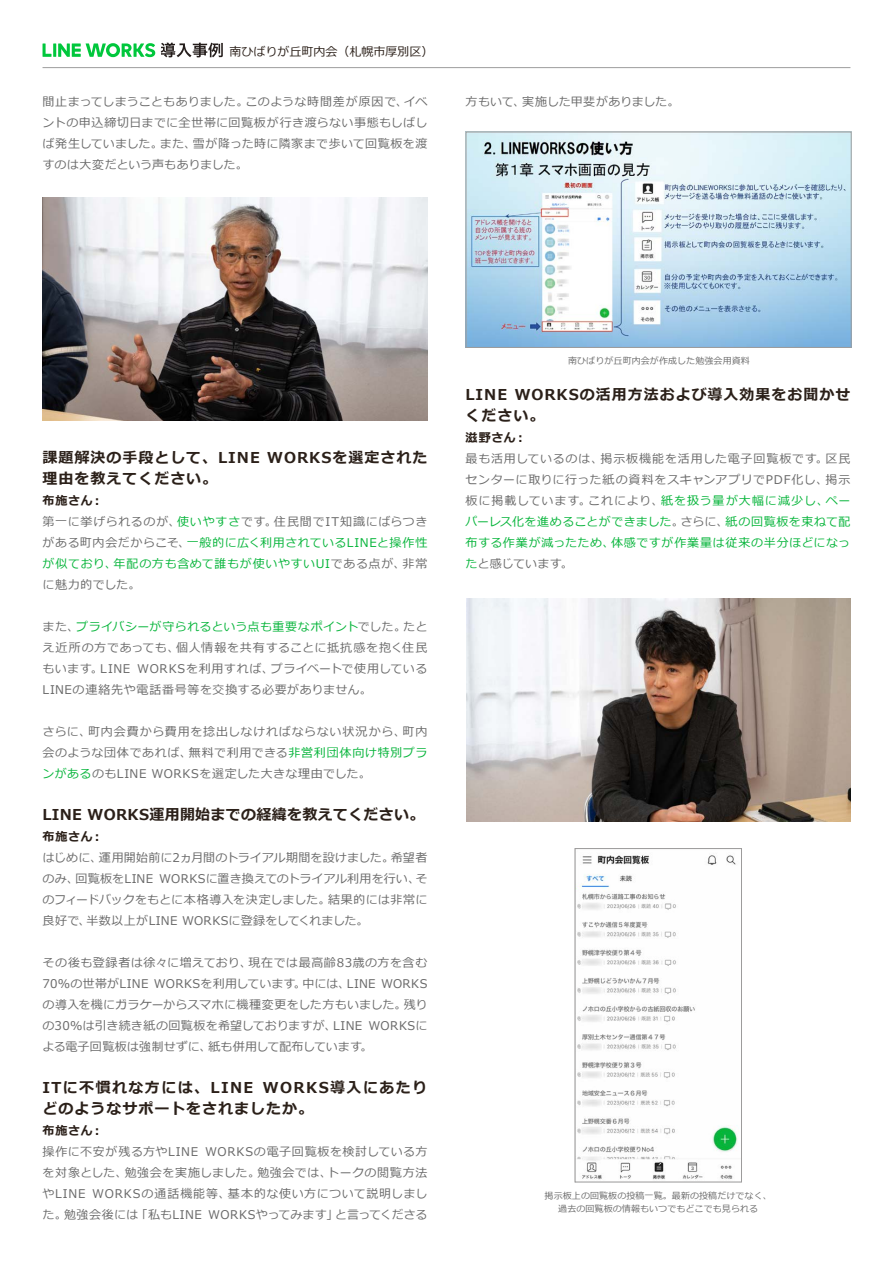
<style>
.page{position:relative;width:893px;height:1263px;background:#fff}
.page>*{position:absolute;margin:0;border:0;box-sizing:border-box;transform-origin:0 0}
.t1{font:700 15px/21px "Meiryo";letter-spacing:.065em;color:#2b2019}
.t2{font:700 15px "Meiryo";letter-spacing:.02em;color:#2b2019}
.t3{font:700 15px "Meiryo";letter-spacing:.095em;color:#2b2019}
.t4{font:12px/21px "Meiryo";letter-spacing:.035em;color:#6a6a6a}
.t5{font:12px/21px "Meiryo";letter-spacing:.045em;color:#07b53b}
.t6{font:12px/21px "Meiryo";letter-spacing:.01em;color:#6a6a6a}
.t7{font:12px/21px "Meiryo";letter-spacing:.015em;color:#6a6a6a}
.t8{font:12px "Meiryo";letter-spacing:.06em;color:#6a6a6a}
.t9{font:12px "Meiryo";letter-spacing:.005em;color:#6a6a6a}
.t10{font:12px "Meiryo";letter-spacing:.065em;color:#6a6a6a}
.t11{font:12px "Meiryo";letter-spacing:.055em;color:#6a6a6a}
.t12{font:12px/21px "Meiryo";letter-spacing:-.01em;color:#6a6a6a}
.t13{font:12px "Meiryo";letter-spacing:.015em;color:#07b53b}
.t14{font:12px/21px "Meiryo";letter-spacing:.025em;color:#07b53b}
.t15{font:700 12px "Meiryo";letter-spacing:.065em;color:#2b2019}
.t16{font:12px "Meiryo";letter-spacing:.07em;color:#6a6a6a}
.t17{font:12px "Meiryo";color:#6a6a6a}
.t18{font:12px "Meiryo";color:#2b2019}
.t19{font:12px "Meiryo";letter-spacing:-.005em;color:#6a6a6a}
.t20{font:12px "Meiryo";letter-spacing:.075em;color:#07b53b}
.t21{font:12px "Meiryo";letter-spacing:.08em;color:#6a6a6a}
.t22{font:12px "Meiryo";letter-spacing:.075em;color:#6a6a6a}
.t23{font:12px "Meiryo";letter-spacing:-.02em;color:#6a6a6a}
.t24{font:9px/13.5px "Meiryo";letter-spacing:.01em;color:#6b6b6b;text-align:center}
.s1{color:#6a6a6a}
.s2{color:#07b53b}
</style>
<div class="page">
<hr style="left:43px;top:67px;width:807px;height:1px;background:#9e9e9e">
<svg style="left:161px;top:43px;width:62px;height:14px"></svg>
<svg style="left:43px;top:43px;width:112px;height:14px"></svg>
<img style="left:468px;top:134px;width:381px;height:212px">
<div style="left:466px;top:132px;width:385px;height:216px;border:1px solid #9d9c9c"></div>
<img style="left:577px;top:855px;width:161px;height:325px">
<div style="left:575px;top:848px;width:167px;height:334px;border:1px solid #9d9c9c"></div>
<img style="left:43px;top:197px;width:384px;height:223px">
<img style="left:466px;top:598px;width:384px;height:224px">
<p class="t18" style="left:230px;top:43px;width:206px">南ひばりが丘町内会（札幌市厚別区(</p>
<p class="t10" style="left:245px;top:94px;width:164px">このような時間差が原因で、</p>
<p class="t17" style="left:43px;top:94px;width:207px">間止まってしまうこともありました。</p>
<p class="t4" style="left:43px;top:113px;width:386px">ントの申込締切日までに全世帯に回覧板が行き渡らない事態もしばし</p>
<p class="t4" style="left:193px;top:134px;width:236px">雪が降った時に隣家まで歩いて回覧板を渡</p>
<p class="t4" style="left:404px;top:92px;width:25px">イベ</p>
<p class="t12" style="left:43px;top:134px;width:207px">ば発生していました。<br>すのは大変だという声もありました。</p>
<p class="t4" style="left:160px;top:134px;width:38px">また、</p>
<p class="t19" style="left:522px;top:94px;width:159px">実施した甲斐がありました。</p>
<p class="t4" style="left:466px;top:92px;width:61px">方もいて、</p>
<p class="t1" style="left:43px;top:448px;width:219px">課題解決の手段として、LINE理由を教えてください。</p>
<p class="t15" style="left:43px;top:492px;width:62px">布施さん：</p>
<p class="t1" style="left:267px;top:448px;width:162px">WORKSを選定された</p>
<p class="t10" style="left:274px;top:514px;width:155px">住民間でIT知識にばらつき</p>
<p class="t8" style="left:43px;top:514px;width:139px">第一に挙げられるのが、</p>
<p class="t5" style="left:177px;top:512px;width:101px">使いやすさ<span class="s1">です。</span></p>
<p class="t4" style="left:43px;top:533px;width:149px">がある町内会だからこそ、</p>
<p class="t5" style="left:187px;top:533px;width:242px">一般的に広く利用されているLINEと操作性</p>
<p class="t5" style="left:43px;top:554px;width:76px">が似ており、</p>
<p class="t4" style="left:43px;top:575px;width:99px">に魅力的でした。</p>
<p class="t5" style="left:114px;top:554px;width:293px">年配の方も含めて誰もが使いやすいUI<span class="s1">である点が、</span></p>
<p class="t4" style="left:402px;top:554px;width:26px">非常</p>
<p class="t13" style="left:76px;top:619px;width:331px">プライバシーが守られるという点も重要なポイント<span class="s1">でした。</span></p>
<p class="t4" style="left:43px;top:617px;width:38px">また、</p>
<p class="t4" style="left:403px;top:617px;width:26px">たと</p>
<p class="t8" style="left:176px;top:640px;width:253px">個人情報を共有することに抵抗感を抱く住民</p>
<p class="t4" style="left:43px;top:638px;width:138px">え近所の方であっても、</p>
<p class="t7" style="left:271px;top:659px;width:158px">プライベートで使用している</p>
<p class="t10" style="left:137px;top:661px;width:138px">WORKSを利用すれば、</p>
<p class="t4" style="left:43px;top:659px;width:331px">もいます。<br>LINEの連絡先や電話番号等を交換する必要がありません。</p>
<p class="t4" style="left:100px;top:659px;width:32px">LINE</p>
<p class="t8" style="left:88px;top:724px;width:319px">町内会費から費用を捻出しなければならない状況から、</p>
<p class="t4" style="left:403px;top:722px;width:26px">町内</p>
<p class="t4" style="left:43px;top:722px;width:50px">さらに、</p>
<p class="t5" style="left:189px;top:743px;width:240px"><span class="s1">無料で利用できる</span>非営利団体向け特別プラ</p>
<p class="t4" style="left:43px;top:743px;width:330px">会のような団体であれば、<br><span class="s2">ンがある</span>のもLINE WORKSを選定した大きな理由でした。</p>
<p class="t2" style="left:43px;top:804px;width:383px">LINE WORKS運用開始までの経緯を教えてください。</p>
<p class="t15" style="left:43px;top:828px;width:62px">布施さん：</p>
<p class="t4" style="left:391px;top:848px;width:38px">希望者</p>
<p class="t9" style="left:99px;top:850px;width:296px">運用開始前に2ヵ月間のトライアル期間を設けました。</p>
<p class="t4" style="left:43px;top:848px;width:61px">はじめに、</p>
<p class="t9" style="left:159px;top:871px;width:270px">WORKSに置き換えてのトライアル利用を行い そ、</p>
<p class="t4" style="left:75px;top:869px;width:79px">回覧板をLINE</p>
<p class="t4" style="left:43px;top:869px;width:38px">のみ、</p>
<p class="t6" style="left:86px;top:890px;width:284px;text-indent:-44px">のフィードバックをもとに本格導入を決定しました。<br>半数以上がLINE WORKSに登録をしてくれました。</p>
<p class="t4" style="left:328px;top:890px;width:101px">結果的には非常に</p>
<p class="t4" style="left:43px;top:911px;width:49px">良好で、</p>
<p class="t4" style="left:43px;top:953px;width:211px">その後も登録者は徐々に増えており、</p>
<p class="t4" style="left:249px;top:953px;width:180px">現在では最高齢83歳の方を含む</p>
<p class="t7" style="left:43px;top:974px;width:265px">70%の世帯がLINE WORKSを利用しています。</p>
<p class="t4" style="left:303px;top:974px;width:49px">中には、</p>
<p class="t4" style="left:347px;top:974px;width:82px">LINE WORKS</p>
<p class="t7" style="left:368px;top:995px;width:60px;text-indent:-326px">の導入を機にガラケーからスマホに機種変更をした方もいました。<br>WORKSに</p>
<p class="t4" style="left:404px;top:995px;width:25px">残り</p>
<p class="t6" style="left:208px;top:1016px;width:166px;text-indent:-166px">の30%は引き続き紙の回覧板を希望しておりますが、<br>紙も併用して配布しています。</p>
<p class="t4" style="left:333px;top:1016px;width:31px">LINE</p>
<p class="t7" style="left:43px;top:1037px;width:171px">よる電子回覧板は強制せずに、</p>
<p class="t3" style="left:263px;top:1077px;width:166px">WORKS導入にあたり</p>
<p class="t1" style="left:43px;top:1078px;width:272px">ITに不慣れな方には、LINE<br>どのようなサポートをされましたか。</p>
<p class="t15" style="left:43px;top:1122px;width:62px">布施さん：</p>
<p class="t4" style="left:205px;top:1142px;width:224px">WORKSの電子回覧板を検討している方</p>
<p class="t4" style="left:43px;top:1142px;width:157px">操作に不安が残る方やLINE</p>
<p class="t4" style="left:43px;top:1163px;width:86px">を対象とした、</p>
<p class="t4" style="left:125px;top:1163px;width:137px">勉強会を実施しました。</p>
<p class="t4" style="left:257px;top:1163px;width:76px">勉強会では、</p>
<p class="t4" style="left:327px;top:1163px;width:102px">トークの閲覧方法</p>
<p class="t4" style="left:228px;top:1184px;width:201px">基本的な使い方について説明しまし</p>
<p class="t21" style="left:92px;top:1186px;width:140px">WORKSの通話機能等、</p>
<p class="t4" style="left:43px;top:1184px;width:44px">やLINE</p>
<p class="t23" style="left:335px;top:1207px;width:94px">と言ってくださる</p>
<p class="t4" style="left:64px;top:1205px;width:76px">勉強会後には</p>
<p class="t4" style="left:136px;top:1205px;width:68px">「私もLINE</p>
<p class="t4" style="left:43px;top:1205px;width:26px">た。</p>
<p class="t4" style="left:208px;top:1205px;width:131px">WORKSやってみます」</p>
<p class="t24" style="left:568px;top:355px;width:183px">南ひばりが丘町内会が作成した勉強会用資料</p>
<p class="t1" style="left:515px;top:385px;width:337px">WORKSの活用方法および導入効果をお聞かせ</p>
<p class="t1" style="left:466px;top:385px;width:80px">LINE<br>ください。</p>
<p class="t15" style="left:466px;top:429px;width:62px">滋野さん：</p>
<p class="t16" style="left:600px;top:451px;width:229px">掲示板機能を活用した電子回覧板です。</p>
<p class="t8" style="left:466px;top:451px;width:139px">最も活用しているのは、</p>
<p class="t4" style="left:825px;top:449px;width:27px">区民</p>
<p class="t11" style="left:466px;top:472px;width:364px">センターに取りに行った紙の資料をスキャンアプリでPDF化し、</p>
<p class="t4" style="left:825px;top:470px;width:26px">掲示</p>
<p class="t20" style="left:661px;top:493px;width:169px">紙を扱う量が大幅に減少し、</p>
<p class="t22" style="left:466px;top:493px;width:127px">板に掲載しています。</p>
<p class="t4" style="left:588px;top:491px;width:77px">これにより、</p>
<p class="t5" style="left:826px;top:491px;width:26px">ペー</p>
<p class="t5" style="left:611px;top:512px;width:241px;text-indent:-145px">パーレス化を進めることができました<span class="s1">。<br></span>体感ですが作業量は従来の半分ほどになっ</p>
<p class="t5" style="left:726px;top:512px;width:126px">紙の回覧板を束ねて配</p>
<p class="t4" style="left:680px;top:512px;width:49px">さらに、</p>
<p class="t14" style="left:466px;top:533px;width:150px">布する作業が減ったため、た<span class="s1">と感じています。</span></p>
<p class="t24" style="left:545px;top:1189px;width:229px">掲示板上の回覧板の投稿一覧。最新の投稿だけでなく、過去の回覧板の情報もいつでもどこでも見られる</p>
</div>
